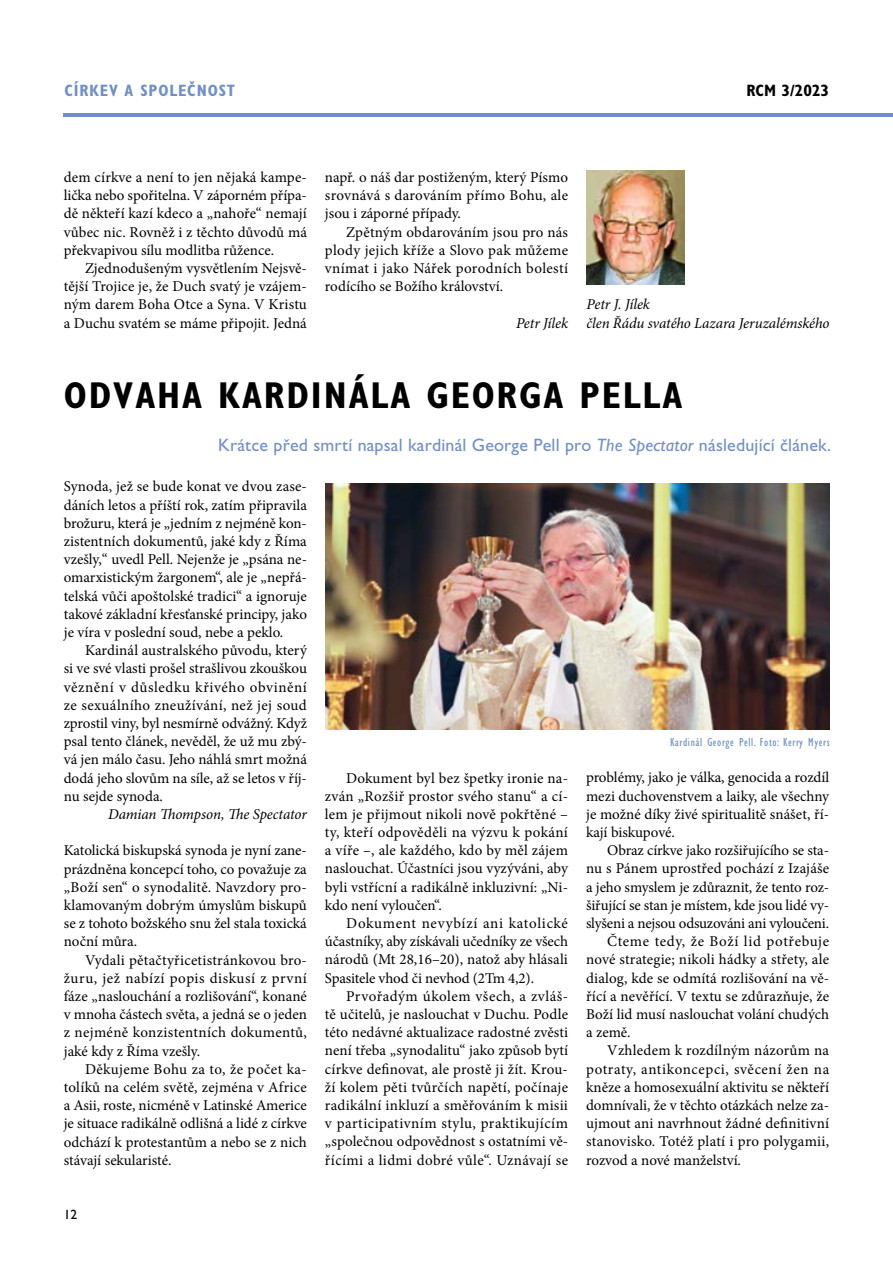
<style>
.page{position:relative;width:893px;height:1263px;background:#fff}
.page>*{position:absolute;margin:0;border:0;box-sizing:border-box;transform-origin:0 0}
.t1{font:700 condensed 37.5px "Gill Sans Std";letter-spacing:.05em;color:#000}
.t2{font:18px "Gill Sans Std";letter-spacing:.01em;color:#708fc9}
.t3{font:700 condensed 16.5px "Gill Sans Std";letter-spacing:.05em;color:#708fc9}
.t4{font:700 condensed 16.5px "Gill Sans Std";color:#000}
.t5{font:15px/18.1px "Minion Pro";color:#000;text-align:justify}
.t6{font:italic 15px/18.1px "Minion Pro";letter-spacing:-.01em;color:#000}
.t7{font:15px "Minion Pro";letter-spacing:.04em;color:#000}
.t8{font:13.5px "Gill Sans Std";color:#000}
.t9{font:condensed 12px "Gill Sans Std";letter-spacing:.05em;color:#708fc9}
.s1{font-style:italic}
</style>
<div class="page">
<hr style="left:64px;top:113px;width:829px;height:4px;background:#708fc9">
<img style="left:325px;top:484px;width:505px;height:245px">
<img style="left:586px;top:170px;width:98px;height:115px">
<p class="t3" style="left:64px;top:81px;width:143px">CÍRKEV A SPOLEČNOST</p>
<p class="t4" style="left:746px;top:81px;width:84px">RCM 3/2023</p>
<p class="t5" style="left:64px;top:168px;width:245px">dem církve a není to jen nějaká kampe&shy;lička nebo spořitelna. V záporném přípa&shy;dě někteří kazí kdeco a „nahoře“ nemají vůbec nic. Rovněž i z těchto důvodů má překvapivou sílu modlitba růžence.</p>
<p class="t5" style="left:64px;top:259px;width:245px;text-indent:21px">Zjednodušeným vysvětlením Nejsvě&shy;tější Trojice je, že Duch svatý je vzájem&shy;ným darem Boha Otce a Syna. V Kristu a Duchu svatém se máme připojit. Jedná</p>
<p class="t5" style="left:325px;top:168px;width:245px">např. o náš dar postiženým, který Písmo srovnává s darováním přímo Bohu, ale jsou i záporné případy.</p>
<p class="t5" style="left:325px;top:223px;width:245px;text-indent:21px">Zpětným obdarováním jsou pro nás plody jejich kříže a Slovo pak můžeme vnímat i jako Nářek porodních bolestí rodícího se Božího království.</p>
<p class="t6" style="left:516px;top:314px;width:54px">Petr Jílek</p>
<p class="t6" style="left:586px;top:295px;width:245px">Petr J. Jílek<br>člen Řádu svatého Lazara Jeruzalémského</p>
<h1 class="t1" style="left:64px;top:373px;width:49px">ODVAHA</h1>
<h1 class="t1" style="left:218px;top:373px;width:22px">KARDIN</h1>
<h1 class="t1" style="left:349px;top:373px;width:147px">ÁLA GEORGA</h1>
<h1 class="t1" style="left:579px;top:373px;width:102px">PELLA</h1>
<p class="t2" style="left:218px;top:435px;width:614px">Krátce před smrtí napsal kardinál George Pell pro <span class="s1">The Spectator</span> následující článek.</p>
<p class="t5" style="left:64px;top:478px;width:245px">Synoda, jež se bude konat ve dvou zase&shy;dáních letos a příští rok, zatím připravila brožuru, která je „jedním z nejméně kon&shy;zistentních dokumentů, jaké kdy z Říma vzešly,“ uvedl Pell. Nejenže je „psána ne&shy;omarxistickým žargonem“, ale je „nepřá&shy;telská vůči apoštolské tradici“ a ignoruje takové základní křesťanské principy, jako je víra v poslední soud, nebe a peklo.</p>
<p class="t5" style="left:64px;top:641px;width:245px;text-indent:21px">Kardinál australského původu, který si ve své vlasti prošel strašlivou zkouškou věznění v důsledku křivého obvinění ze sexuálního zneužívání, než jej soud zprostil viny, byl nesmírně odvážný. Když psal tento článek, nevěděl, že už mu zbý&shy;vá jen málo času. Jeho náhlá smrt možná dodá jeho slovům na síle, až se letos v říj&shy;nu sejde synoda.</p>
<p class="t6" style="left:108px;top:805px;width:200px">Damian Thompson, The Spectator</p>
<p class="t5" style="left:64px;top:841px;width:245px">Katolická biskupská synoda je nyní zane&shy;prázdněna koncepcí toho, co považuje za „Boží sen“ o synodalitě. Navzdory pro&shy;klamovaným dobrým úmyslům biskupů se z tohoto božského snu žel stala toxická noční můra.</p>
<p class="t5" style="left:64px;top:951px;width:245px;text-indent:21px">Vydali pětačtyřicetistránkovou bro&shy;žuru, jež nabízí popis diskusí z první fáze „naslouchání a rozlišování“, konané v mnoha částech světa, a jedná se o jeden z nejméně konzistentních dokumentů, jaké kdy z Říma vzešly.</p>
<p class="t5" style="left:64px;top:1060px;width:245px;text-indent:21px">Děkujeme Bohu za to, že počet ka&shy;tolíků na celém světě, zejména v Africe a Asii, roste, nicméně v Latinské Americe je situace radikálně odlišná a lidé z církve odchází k protestantům a nebo se z nich stávají sekularisté.</p>
<p class="t9" style="left:670px;top:735px;width:161px">Kardinál George Pell. Foto: Kerry Myers</p>
<p class="t5" style="left:586px;top:769px;width:245px">problémy, jako je válka, genocida a rozdíl mezi duchovenstvem a laiky, ale všechny je možné díky živé spiritualitě snášet, ří&shy;kají biskupové.</p>
<p class="t5" style="left:607px;top:841px;width:223px">Obraz církve jako rozšiřujícího se sta-</p>
<p class="t5" style="left:586px;top:860px;width:245px">nu s Pánem uprostřed pochází z Izajáše</p>
<p class="t5" style="left:586px;top:878px;width:245px">a jeho smyslem je zdůraznit, že tento roz-</p>
<p class="t5" style="left:586px;top:896px;width:245px">šiřující se stan je místem, kde jsou lidé vy-</p>
<p class="t5" style="left:586px;top:914px;width:245px">slyšeni a nejsou odsuzováni ani vyloučeni.</p>
<p class="t7" style="left:607px;top:931px;width:223px">Čteme tedy, že Boží lid potřebuje</p>
<p class="t5" style="left:586px;top:950px;width:245px">nové strategie; nikoli hádky a střety, ale</p>
<p class="t5" style="left:586px;top:969px;width:245px">dialog, kde se odmítá rozlišování na vě-</p>
<p class="t5" style="left:586px;top:987px;width:245px">řící a nevěřící. V textu se zdůrazňuje, že</p>
<p class="t5" style="left:586px;top:1005px;width:245px">Boží lid musí naslouchat volání chudých</p>
<p class="t5" style="left:586px;top:1023px;width:46px">a země.</p>
<p class="t5" style="left:607px;top:1041px;width:223px">Vzhledem k rozdílným názorům na</p>
<p class="t7" style="left:586px;top:1059px;width:245px">potraty, antikoncepci, svěcení žen na</p>
<p class="t5" style="left:586px;top:1078px;width:245px">kněze a homosexuální aktivitu se někteří</p>
<p class="t5" style="left:586px;top:1096px;width:245px">domnívali, že v těchto otázkách nelze za-</p>
<p class="t5" style="left:586px;top:1114px;width:245px">ujmout ani navrhnout žádné definitivní</p>
<p class="t5" style="left:586px;top:1132px;width:245px">stanovisko. Totéž platí i pro polygamii,</p>
<p class="t5" style="left:586px;top:1151px;width:156px">rozvod a nové manželství.</p>
<p class="t5" style="left:325px;top:769px;width:245px;text-indent:21px">Dokument byl bez špetky ironie na&shy;zván „Rozšiř prostor svého stanu“ a cí&shy;lem je přijmout nikoli nově pokřtěné – ty, kteří odpověděli na výzvu k pokání a víře –, ale každého, kdo by měl zájem naslouchat. Účastníci jsou vyzýváni, aby byli vstřícní a radikálně inkluzivní: „Ni&shy;kdo není vyloučen“.</p>
<p class="t5" style="left:325px;top:914px;width:245px;text-indent:21px">Dokument nevybízí ani katolické účastníky, aby získávali učedníky ze všech národů (Mt 28,16–20), natož aby hlásali Spasitele vhod či nevhod (2Tm 4,2).</p>
<p class="t5" style="left:325px;top:987px;width:245px;text-indent:21px">Prvořadým úkolem všech, a zvláš&shy;tě učitelů, je naslouchat v Duchu. Podle této nedávné aktualizace radostné zvěsti není třeba „synodalitu“ jako způsob bytí církve definovat, ale prostě ji žít. Krou&shy;ží kolem pěti tvůrčích napětí, počínaje radikální inkluzí a směřováním k misii v participativním stylu, praktikujícím „společnou odpovědnost s ostatními vě&shy;řícími a lidmi dobré vůle“. Uznávají se</p>
<p class="t8" style="left:64px;top:1207px;width:15px">12</p>
</div>
